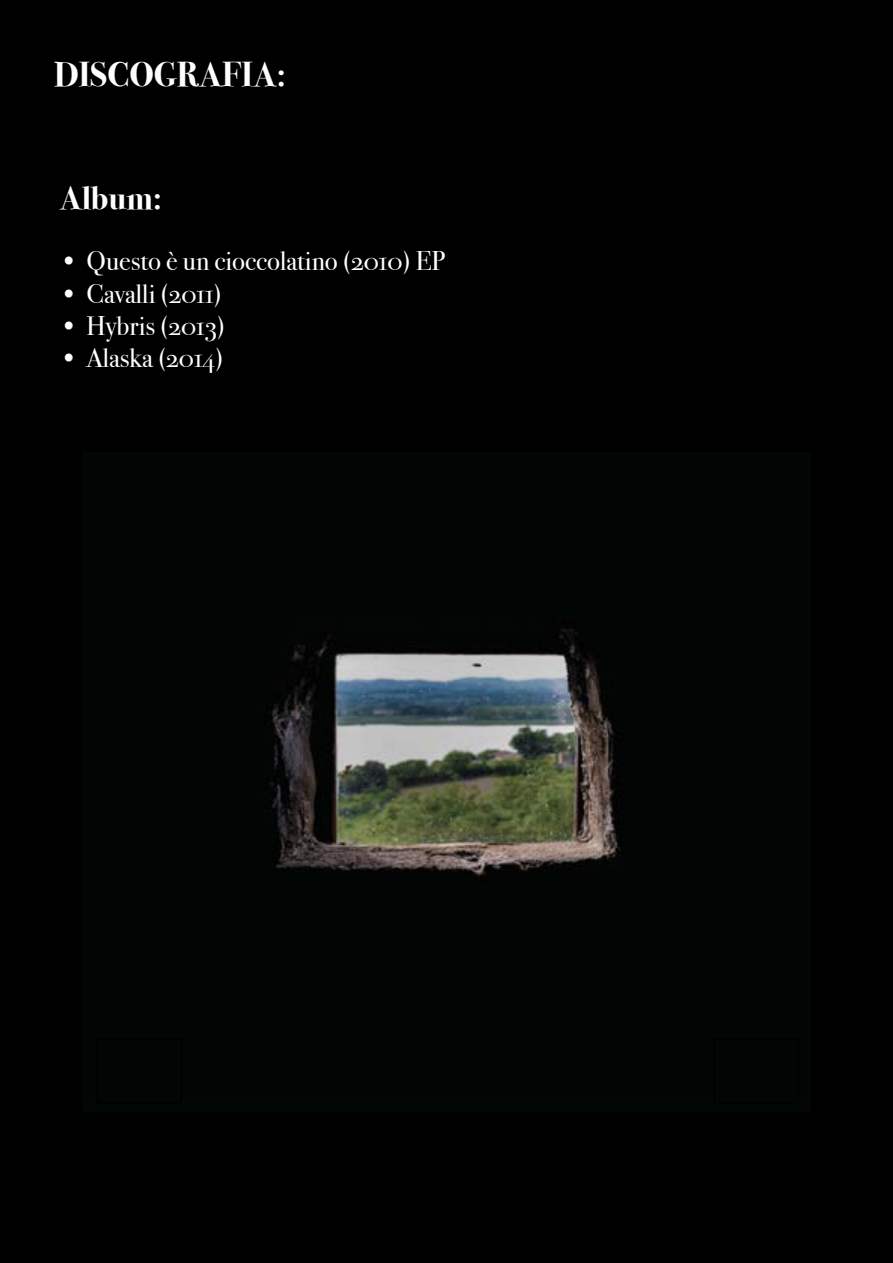
<style>
.page{position:relative;width:893px;height:1263px;background:#000}
.page>*{position:absolute;margin:0;border:0;box-sizing:border-box;transform-origin:0 0}
.t1{font:700 34.5px "Bodoni Svty Two OSITCTT";color:#fff}
.t2{font:700 33px "Bodoni Svty Two OSITCTT";color:#fff}
.t3{font:27px "Bodoni Svty Two OSITCTT";color:#fff}
</style>
<div class="page">
<img style="left:83px;top:452px;width:727px;height:660px">
<div style="left:713px;top:1038px;width:86px;height:65px;border:2px solid #000"></div>
<div style="left:97px;top:1038px;width:85px;height:65px;border:2px solid #000"></div>
<p class="t1" style="left:54px;top:54px;width:234px">DISCOGRAFIA:</p>
<p class="t2" style="left:60px;top:179px;width:104px">Album:</p>
<p class="t3" style="left:60px;top:245px;width:387px">• Questo è un cioccolatino (2010) EP</p>
<p class="t3" style="left:60px;top:277px;width:164px">• Cavalli (2011)</p>
<p class="t3" style="left:60px;top:310px;width:167px">• Hybris (2013)</p>
<p class="t3" style="left:60px;top:342px;width:165px">• Alaska (2014)</p>
</div>
